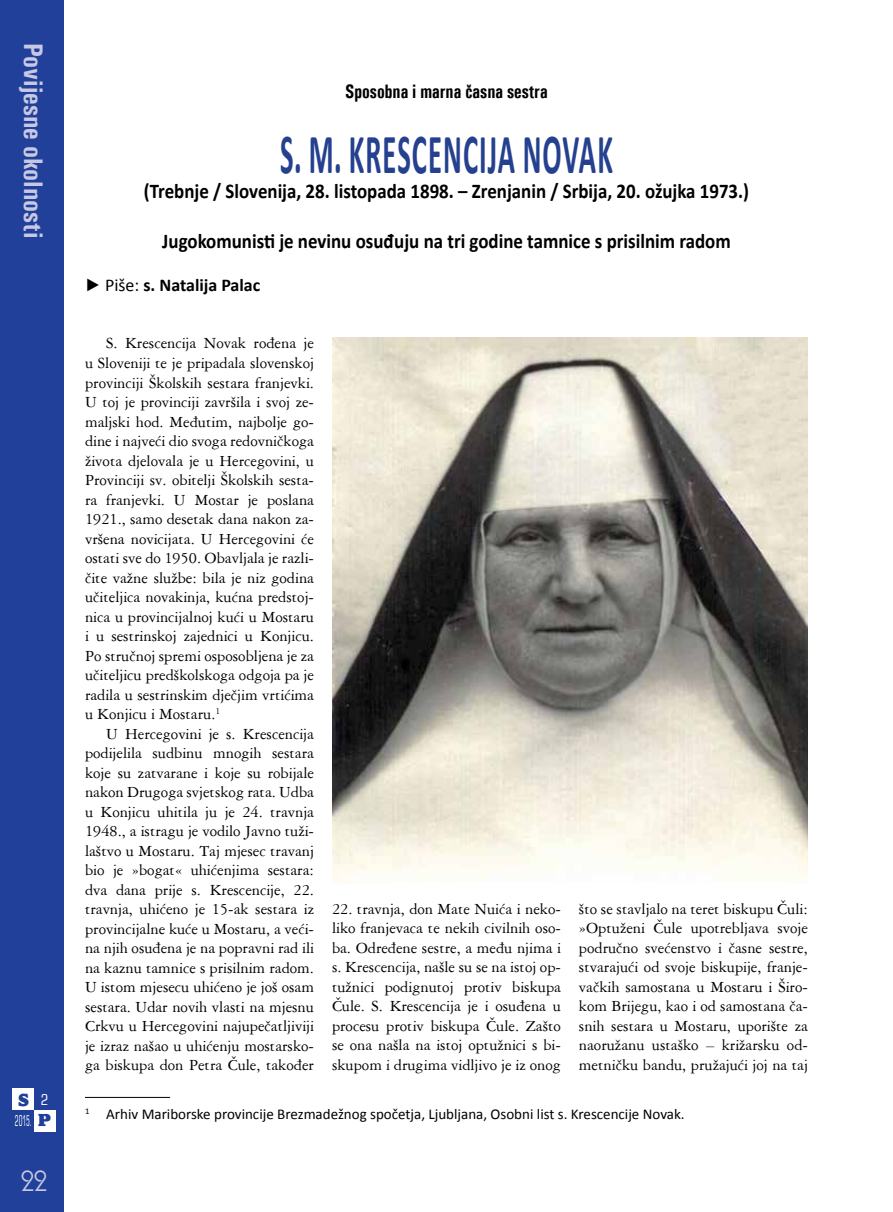
<style>
.page{position:relative;width:893px;height:1212px;background:#fff}
.page>*{position:absolute;margin:0;border:0;box-sizing:border-box;transform-origin:0 0}
.t1{font:700 57px "Calibri";letter-spacing:.04em;color:#25408f;scale:.5 1}
.t2{font:700 condensed 27px "Univers";color:#c7c8e4}
.t3{font:27px "Andes";color:#c7c8e4}
.t4{font:700 21px "Calibri";color:#000;scale:.9 1}
.t5{font:700 condensed 19.5px "Univers";color:#000;scale:.9 1}
.t6{font:700 18px "Calibri";color:#000}
.t7{font:800 18px "Alfredo";color:#21409a}
.t8{font:16.5px/19.5px "American Garamond BT";color:#000;text-align:justify}
.t9{font:15px "Calibri";color:#000}
.t10{font:condensed 15px "Square 721 BT";color:#fff;scale:.5 1}
.t11{font:condensed 15px "Square 721 BT";color:#fff}
.s1{font-family:"Alfredo";font-weight:800;font-stretch:normal;font-size:18px;color:#21409a}
.s2{font-family:"Times New Roman";font-weight:400}
.s3{font-weight:400}
</style>
<div class="page">
<div style="left:0;top:0;width:64px;height:1212px;background:#21409a"></div>
<div style="left:13px;top:1089px;width:21px;height:21px;background:#fff"></div>
<div style="left:34px;top:1110px;width:21px;height:21px;background:#fff"></div>
<img style="left:332px;top:337px;width:476px;height:547px">
<hr style="left:85px;top:1097px;width:85px;height:1px;background:#000">
<h2 class="t2" style="left:50px;top:43px;width:197px;rotate:90deg">Povijesne okolnosti</h2>
<p class="t7" style="left:18px;top:1090px;width:12px">S</p>
<p class="t10" style="left:15px;top:1112px;width:73px">2015. <span class="s1">p</span></p>
<p class="t11" style="left:41px;top:1090px;width:9px">2</p>
<h2 class="t3" style="left:21px;top:1169px;width:27px">22</h2>
<p class="t5" style="left:345px;top:80px;width:227px">Sposobna i marna časna sestra</p>
<h1 class="t1" style="left:280px;top:118px;width:667px">S. M. KRESCENCIJA NOVAK</h1>
<p class="t4" style="left:144px;top:178px;width:674px">(Trebnje / Slovenija, 28. listopada 1898. – Zrenjanin / Srbija, 20. ožujka 1973.)</p>
<p class="t4" style="left:162px;top:228px;width:633px">Jugokomunisti je nevinu osuđuju na tri godine tamnice s prisilnim radom</p>
<p class="t6" style="left:85px;top:274px;width:177px"><span class="s2">►</span> <span class="s3">Piše:</span> s. Natalija Palac</p>
<p class="t8" style="left:85px;top:333px;width:230px;text-indent:21px">S. Krescencija Novak rođena je u Sloveniji te je pripadala slovenskoj provinciji Školskih sestara franjevki.<br>U toj je provinciji završila i svoj ze&shy;maljski hod. Međutim, najbolje go&shy;dine i najveći dio svoga redovničkoga života djelovala je u Hercegovini, u Provinciji sv. obitelji Školskih sesta&shy;ra franjevki. U Mostar je poslana 1921., samo desetak dana nakon za&shy;vršena novicijata. U Hercegovini će ostati sve do 1950. Obavljala je razli&shy;čite važne službe: bila je niz godina učiteljica novakinja, kućna predstoj&shy;nica u provincijalnoj kući u Mostaru i u sestrinskoj zajednici u Konjicu.<br>Po stručnoj spremi osposobljena je za učiteljicu predškolskoga odgoja pa je radila u sestrinskim dječjim vrtićima u Konjicu i Mostaru.<sup>1</sup></p>
<p class="t8" style="left:85px;top:723px;width:230px;text-indent:21px">U Hercegovini je s. Krescencija podijelila sudbinu mnogih sestara koje su zatvarane i koje su robijale nakon Drugoga svjetskog rata. Udba u Konjicu uhitila ju je 24. travnja 1948., a istragu je vodilo Javno tuži&shy;laštvo u Mostaru. Taj mjesec travanj bio je »bogat« uhićenjima sestara: dva dana prije s. Krescencije, 22. travnja, uhićeno je 15-ak sestara iz provincijalne kuće u Mostaru, a veći&shy;na njih osuđena je na popravni rad ili na kaznu tamnice s prisilnim radom.<br>U istom mjesecu uhićeno je još osam sestara. Udar novih vlasti na mjesnu Crkvu u Hercegovini najupečatljiviji je izraz našao u uhićenju mostarsko&shy;ga biskupa don Petra Čule, također</p>
<p class="t8" style="left:332px;top:898px;width:230px">22. travnja, don Mate Nuića i neko&shy;liko franjevaca te nekih civilnih oso&shy;ba. Određene sestre, a među njima i s. Krescencija, našle su se na istoj op&shy;tužnici podignutoj protiv biskupa Čule. S. Krescencija je i osuđena u procesu protiv biskupa Čule. Zašto se ona našla na istoj optužnici s bi&shy;skupom i drugima vidljivo je iz onog</p>
<p class="t8" style="left:579px;top:898px;width:230px">što se stavljalo na teret biskupu Čuli: »Optuženi Čule upotrebljava svoje područno svećenstvo i časne sestre, stvarajući od svoje biskupije, franje&shy;vačkih samostana u Mostaru i Širo&shy;kom Brijegu, kao i od samostana ča&shy;snih sestara u Mostaru, uporište za naoružanu ustaško – križarsku od&shy;metničku bandu, pružajući joj na taj</p>
<p class="t9" style="left:85px;top:1105px;width:601px"><sup>1</sup> Arhiv Mariborske provincije Brezmadežnog spočetja, Ljubljana, Osobni list s. Krescencije Novak.</p>
</div>
